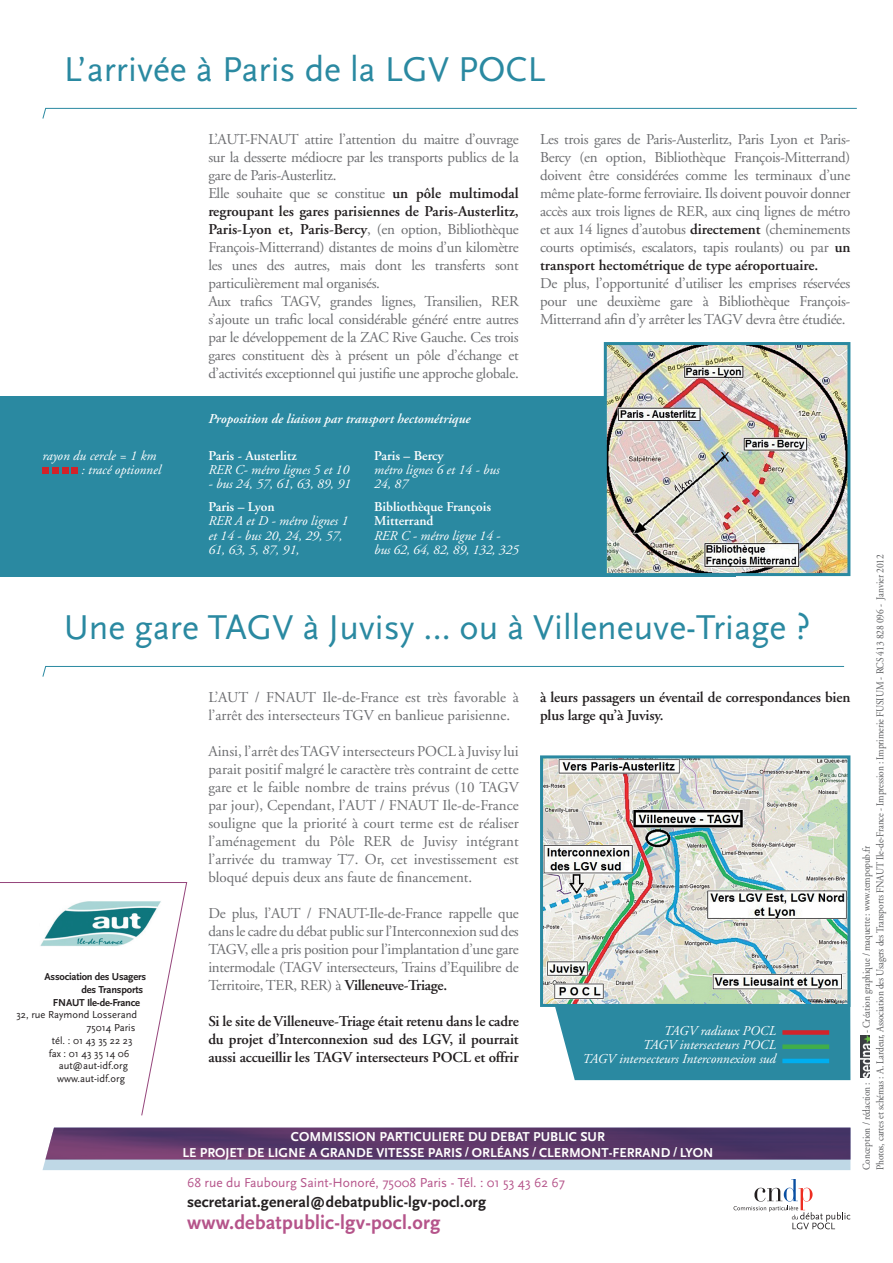
<style>
.page{position:relative;width:893px;height:1263px;background:#fff}
.page>*{position:absolute;margin:0;border:0;box-sizing:border-box;transform-origin:0 0}
.t1{font:36px "Scala Sans Pro";color:#2a89a1}
.t2{font:700 20.25px "Scala Sans Pro";letter-spacing:.01em;color:#b5548a}
.t3{font:700 15.75px "Scala Sans Pro";letter-spacing:.01em;color:#231f20}
.t4{font:15px/18px "Adobe Garamond LT";letter-spacing:-.02em;color:#6c6d70;text-align:justify}
.t5{font:600 15px/18px "Adobe Garamond LT";letter-spacing:-.01em;color:#231f20;text-align:justify}
.t6{font:15px/18px "Adobe Garamond LT";color:#6c6d70}
.t7{font:italic 13.5px/14.2px "Adobe Garamond LT";color:#fff}
.t8{font:700 13.5px/15.8px "Scala Sans Pro";color:#fff;text-align:center}
.t9{font:600 13.5px/14.2px "Adobe Garamond LT";color:#fff}
.t10{font:13.5px "Scala Sans Pro";color:#b5548a}
.t11{font:italic 600 13.5px "Adobe Garamond LT";color:#fff}
.t12{font:10.5px/13.5px "Adobe Garamond LT";letter-spacing:-.01em;color:#57585a;scale:.9 1}
.t13{font:10.5px "Scala Sans Pro";color:#231f20}
.t14{font:700 10.5px "Scala Sans Pro";letter-spacing:-.02em;color:#231f20}
.s1{font-weight:600;color:#231f20}
</style>
<div class="page">
<svg style="left:43px;top:1127px;width:807px;height:43px;background:#756289"></svg>
<svg style="left:734px;top:1179px;width:116px;height:50px"></svg>
<svg style="left:0;top:882px;width:188px;height:234px"></svg>
<div style="left:0;top:396px;width:735px;height:180px;background:#2a89a1"></div>
<img style="left:608px;top:346px;width:238px;height:226px">
<div style="left:604px;top:342px;width:246px;height:234px;border:3px solid #2a89a1"></div>
<svg style="left:42px;top:666px;width:803px;height:11px"></svg>
<svg style="left:555px;top:950px;width:315px;height:130px;background:#4496ab"></svg>
<img style="left:544px;top:759px;width:302px;height:244px">
<div style="left:540px;top:755px;width:310px;height:252px;border:3px solid #2a89a1"></div>
<div style="left:782px;top:1030px;width:47px;height:5px;background:#d1232a"></div>
<div style="left:782px;top:1044px;width:47px;height:5px;background:#40ae49"></div>
<hr style="left:782px;top:1059px;width:47px;height:4px;background:#00aeef">
<svg style="left:43px;top:468px;width:6px;height:6px"></svg>
<div style="left:52px;top:468px;width:7px;height:6px;background:#d1232a"></div>
<svg style="left:62px;top:468px;width:16px;height:6px"></svg>
<img style="left:39px;top:900px;width:123px;height:46px">
<svg style="left:42px;top:108px;width:815px;height:11px"></svg>
<h1 class="t1" style="left:64px;top:45px;width:483px">L’arrivée à Paris de la LGV POCL</h1>
<p class="t4" style="left:208px;top:130px;width:312px;text-align:left">L’AUT-FNAUT attire l’attention du maitre d’ouvrage sur la desserte médiocre par les transports publics de la gare de Paris-Austerlitz.<br>Elle souhaite que se constitue <span class="s1">un pôle multimodal regroupant les gares parisiennes de Paris-Austerlitz, Paris-Lyon et, Paris-Bercy</span>, (en option, Bibliothèque François-Mitterrand) distantes de moins d’un kilomètre les unes des autres, mais dont les transferts sont particulièrement mal organisés.<br>Aux trafics TAGV, grandes lignes, Transilien, RER s’ajoute un trafic local considérable généré entre autres par le développement de la ZAC Rive Gauche. Ces trois gares constituent dès à présent un pôle d’échange et d’activités exceptionnel qui justifie une approche globale.</p>
<p class="t4" style="left:540px;top:130px;width:312px">Les trois gares de Paris-Austerlitz, Paris Lyon et Paris-Bercy (en option, Bibliothèque François-Mitterrand) doivent être considérées comme les terminaux d’une même plate-forme ferroviaire. Ils doivent pouvoir donner accès aux trois lignes de RER, aux cinq lignes de métro et aux 14 lignes d’autobus <span class="s1">directement</span> (cheminements courts optimisés, escalators, tapis roulants) ou par <span class="s1">un transport hectométrique de type aéroportuaire.</span></p>
<p class="t4" style="left:540px;top:274px;width:312px">De plus, l’opportunité d’utiliser les emprises réservées pour une deuxième gare à Bibliothèque François-Mitterrand afin d’y arrêter les TAGV devra être étudiée.</p>
<p class="t11" style="left:208px;top:410px;width:264px">Proposition de liaison par transport hectométrique</p>
<p class="t7" style="left:82px;top:448px;width:81px;text-indent:-39px">rayon du cercle = 1 km : tracé optionnel</p>
<p class="t9" style="left:208px;top:448px;width:90px">Paris - Austerlitz</p>
<p class="t7" style="left:208px;top:463px;width:142px">RER C- métro lignes 5 et 10</p>
<p class="t7" style="left:208px;top:477px;width:144px">- bus 24, 57, 61, 63, 89, 91</p>
<p class="t9" style="left:208px;top:500px;width:68px">Paris – Lyon</p>
<p class="t7" style="left:208px;top:514px;width:141px">RER A et D - métro lignes 1 et 14 - bus 20, 24, 29, 57,<br>61, 63, 5, 87, 91,</p>
<p class="t9" style="left:374px;top:448px;width:71px">Paris – Bercy</p>
<p class="t7" style="left:374px;top:463px;width:127px">métro lignes 6 et 14 - bus<br>24, 87</p>
<p class="t9" style="left:374px;top:500px;width:118px">Bibliothèque François<br>Mitterrand</p>
<p class="t7" style="left:374px;top:528px;width:146px">RER C - métro ligne 14 - bus 62, 64, 82, 89, 132, 325</p>
<h1 class="t1" style="left:64px;top:603px;width:748px">Une gare TAGV à Juvisy … ou à Villeneuve-Triage ?</h1>
<p class="t14" style="left:44px;top:969px;width:103px">Association des Usagers</p>
<p class="t14" style="left:81px;top:982px;width:63px">des Transports</p>
<p class="t14" style="left:53px;top:995px;width:89px">FNAUT Ile-de-France</p>
<p class="t13" style="left:16px;top:1008px;width:122px">32, rue Raymond Losserand</p>
<p class="t13" style="left:87px;top:1020px;width:50px">75014 Paris</p>
<p class="t13" style="left:52px;top:1033px;width:82px">tél. : 01 43 35 22 23</p>
<p class="t13" style="left:49px;top:1046px;width:82px">fax : 01 43 35 14 06</p>
<p class="t13" style="left:59px;top:1059px;width:71px">aut@aut-idf.org</p>
<p class="t13" style="left:57px;top:1071px;width:69px">www.aut-idf.org</p>
<p class="t6" style="left:208px;top:688px;width:312px">L’AUT / FNAUT Ile-de-France est très favorable à l’arrêt des intersecteurs TGV en banlieue parisienne.</p>
<p class="t4" style="left:208px;top:742px;width:312px">Ainsi, l’arrêt des TAGV intersecteurs POCL à Juvisy lui parait positif malgré le caractère très contraint de cette gare et le faible nombre de trains prévus (10 TAGV par jour), Cependant, l’AUT / FNAUT Ile-de-France souligne que la priorité à court terme est de réaliser l’aménagement du Pôle RER de Juvisy intégrant l’arrivée du tramway T7. Or, cet investissement est bloqué depuis deux ans faute de financement.</p>
<p class="t4" style="left:208px;top:904px;width:312px">De plus, l’AUT / FNAUT-Ile-de-France rappelle que dans le cadre du débat public sur l’Interconnexion sud des TAGV, elle a pris position pour l’implantation d’une gare intermodale (TAGV intersecteurs, Trains d’Equilibre de Territoire, TER, RER) à <span class="s1">Villeneuve-Triage.</span></p>
<p class="t5" style="left:208px;top:1012px;width:312px">Si le site de Villeneuve-Triage était retenu dans le cadre du projet d’Interconnexion sud des LGV, il pourrait aussi accueillir les TAGV intersecteurs POCL et offrir</p>
<p class="t5" style="left:540px;top:688px;width:312px">à leurs passagers un éventail de correspondances bien plus large qu’à Juvisy.</p>
<p class="t7" style="left:582px;top:1023px;width:195px;text-align:right">TAGV radiaux POCL<br>TAGV intersecteurs POCL<br>TAGV intersecteurs Interconnexion sud</p>
<p class="t8" style="left:183px;top:1128px;width:532px">COMMISSION PARTICULIERE DU DEBAT PUBLIC SUR<br>LE PROJET DE LIGNE A GRANDE VITESSE PARIS <sup>/</sup> ORLÉANS <sup>/</sup> CLERMONT-FERRAND <sup>/</sup> LYON</p>
<p class="t10" style="left:187px;top:1173px;width:380px">68 rue du Faubourg Saint-Honoré, 75008 Paris - Tél. : 01 53 43 62 67</p>
<p class="t3" style="left:187px;top:1190px;width:300px">secretariat.general@debatpublic-lgv-pocl.org</p>
<h2 class="t2" style="left:187px;top:1208px;width:255px">www.debatpublic-lgv-pocl.org</h2>
<p class="t12" style="left:860px;top:1170px;width:686px;text-indent:137px;rotate:-90deg">- Création graphique / maquette : www.tempopub.fr<br>Photos, cartes et schémas : A. Lardeur, Association des Usagers des Transports FNAUT Ile-de-France - Impression : Imprimerie FUSIUM - RCS 413 828 096 - Janvier 2012</p>
<p class="t12" style="left:860px;top:1170px;width:99px;rotate:-90deg">Conception / rédaction :</p>
</div>
